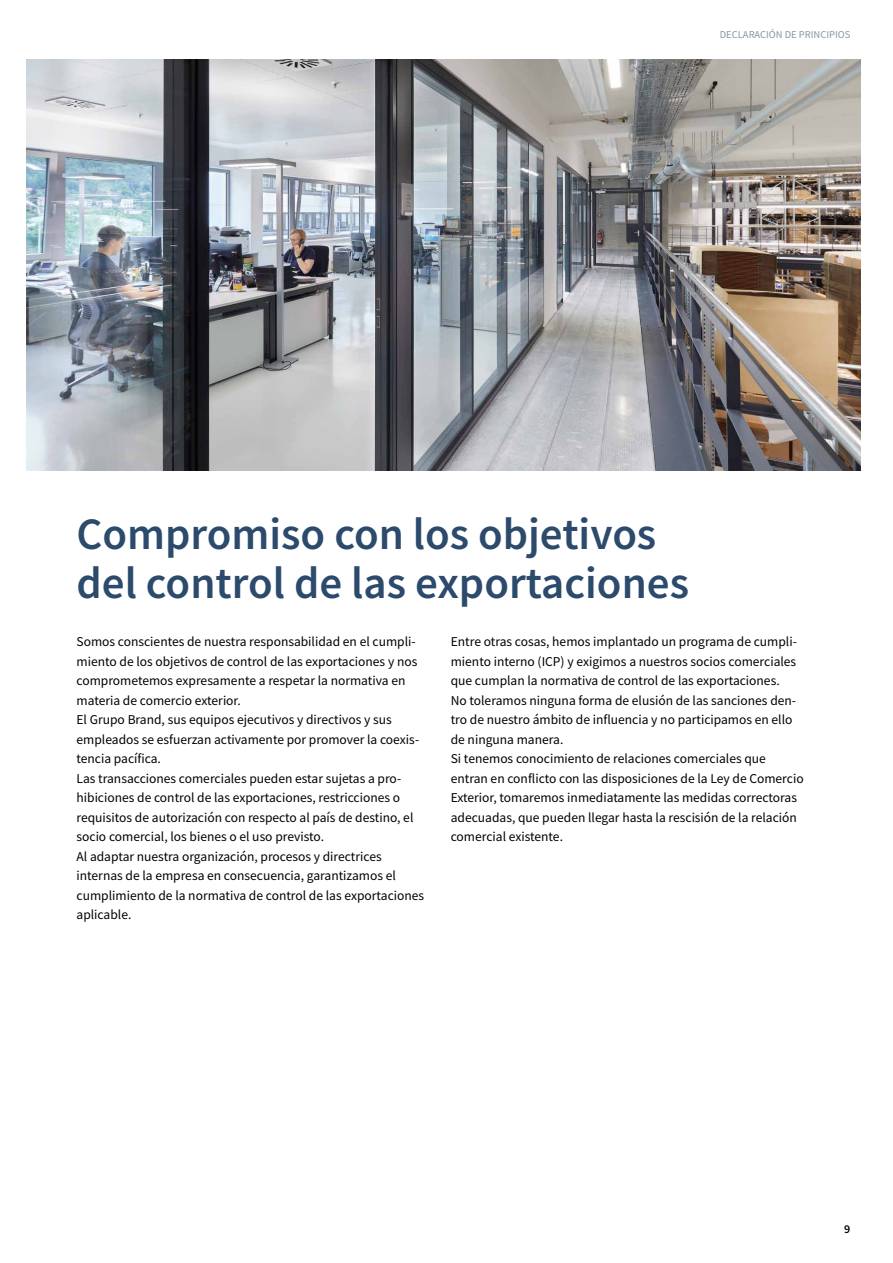
<style>
.page{position:relative;width:893px;height:1263px;background:#fff}
.page>*{position:absolute;margin:0;border:0;box-sizing:border-box;transform-origin:0 0}
.t1{font:600 45px/49.5px "Source Sans Pro";color:#2c4a6c}
.t2{font:13.5px/19.5px "Source Sans Pro";color:#000}
.t3{font:600 12px "Source Sans Pro";color:#000}
.t4{font:10.5px "Source Sans Pro";color:#8895a0}
</style>
<div class="page">
<img style="left:27px;top:60px;width:833px;height:411px">
<p class="t4" style="left:720px;top:27px;width:132px">DECLARACIÓN DE PRINCIPIOS</p>
<h1 class="t1" style="left:77px;top:509px;width:614px">Compromiso con los objetivos del control de las exportaciones</h1>
<p class="t2" style="left:77px;top:632px;width:349px">Somos conscientes de nuestra responsabilidad en el cumpli&shy;miento de los objetivos de control de las exportaciones y nos comprometemos expresamente a respetar la normativa en materia de comercio exterior.<br>El Grupo Brand, sus equipos ejecutivos y directivos y sus empleados se esfuerzan activamente por promover la coexis&shy;tencia pacífica.<br>Las transacciones comerciales pueden estar sujetas a pro&shy;hibiciones de control de las exportaciones, restricciones o requisitos de autorización con respecto al país de destino, el socio comercial, los bienes o el uso previsto.<br>Al adaptar nuestra organización, procesos y directrices internas de la empresa en consecuencia, garantizamos el cumplimiento de la normativa de control de las exportaciones aplicable.</p>
<p class="t2" style="left:451px;top:632px;width:354px">Entre otras cosas, hemos implantado un programa de cumpli&shy;miento interno (ICP) y exigimos a nuestros socios comerciales que cumplan la normativa de control de las exportaciones.<br>No toleramos ninguna forma de elusión de las sanciones den&shy;tro de nuestro ámbito de influencia y no participamos en ello de ninguna manera.<br>Si tenemos conocimiento de relaciones comerciales que entran en conflicto con las disposiciones de la Ley de Comercio Exterior, tomaremos inmediatamente las medidas correctoras adecuadas, que pueden llegar hasta la rescisión de la relación comercial existente.</p>
<p class="t3" style="left:844px;top:1221px;width:8px">9</p>
</div>
